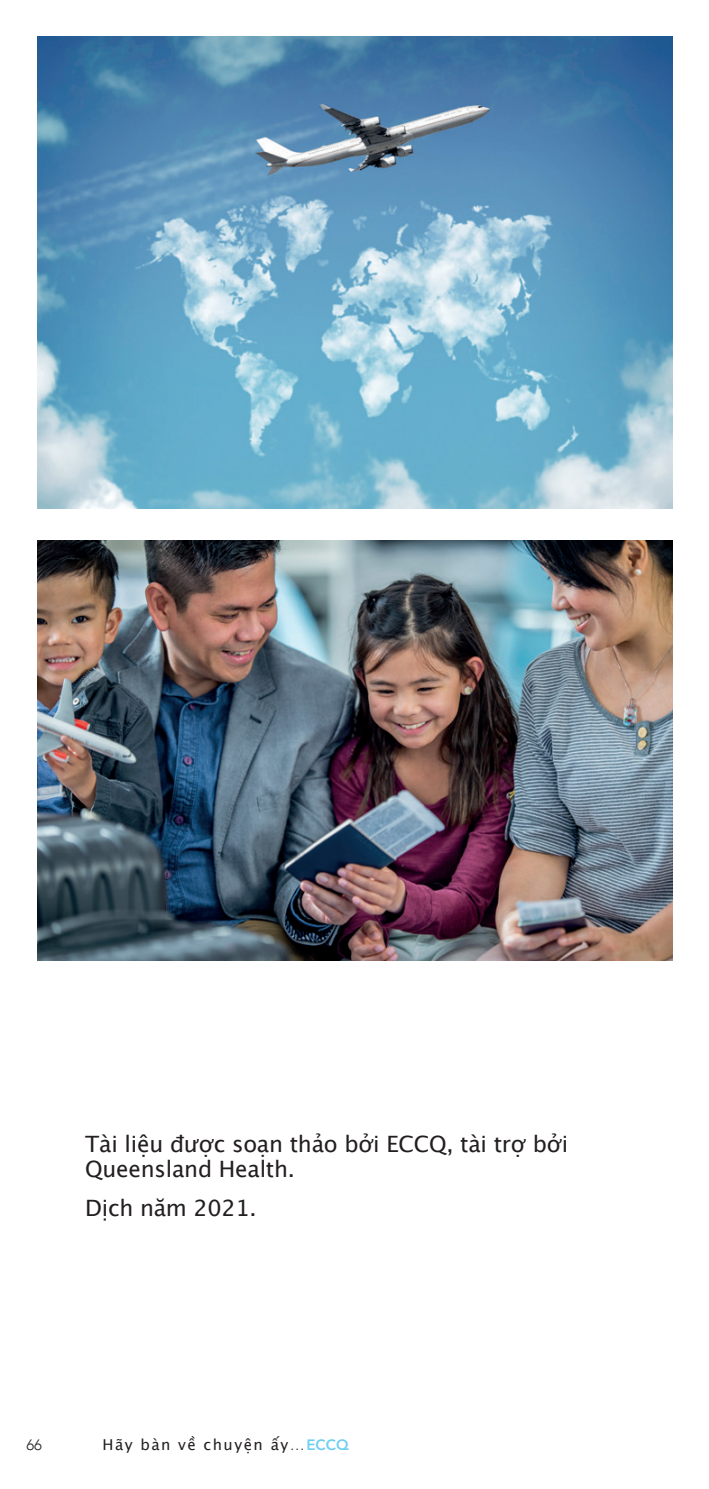
<style>
.page{position:relative;width:709px;height:1489px;background:#fff}
.page>*{position:absolute;margin:0;border:0;box-sizing:border-box;transform-origin:0 0}
.t1{font:22.5px/25px "Lucida Grande";letter-spacing:-.01em;color:#231f20}
.t2{font:15px "Lucida Grande";letter-spacing:.1em;color:#231f20}
.t3{font:300 15px "Avenir";color:#231f20}
.s1{font-family:"Avenir";font-weight:300}
.s2{font-family:"Avenir";font-weight:800;color:#6fcff3}
</style>
<div class="page">
<img style="left:38px;top:540px;width:634px;height:420px">
<img style="left:38px;top:36px;width:634px;height:472px">
<p class="t1" style="left:85px;top:1131px;width:484px">Tài liệu được soạn thảo bởi ECCQ, tài trợ bởi<br>Queensland Health.</p>
<p class="t1" style="left:85px;top:1195px;width:173px">Dịch năm 2021.</p>
<p class="t3" style="left:26px;top:1435px;width:17px">66</p>
<p class="t2" style="left:103px;top:1435px;width:248px">Hãy bàn về chuyện ấy<span class="s1">…</span><span class="s2">ECCQ</span></p>
</div>
